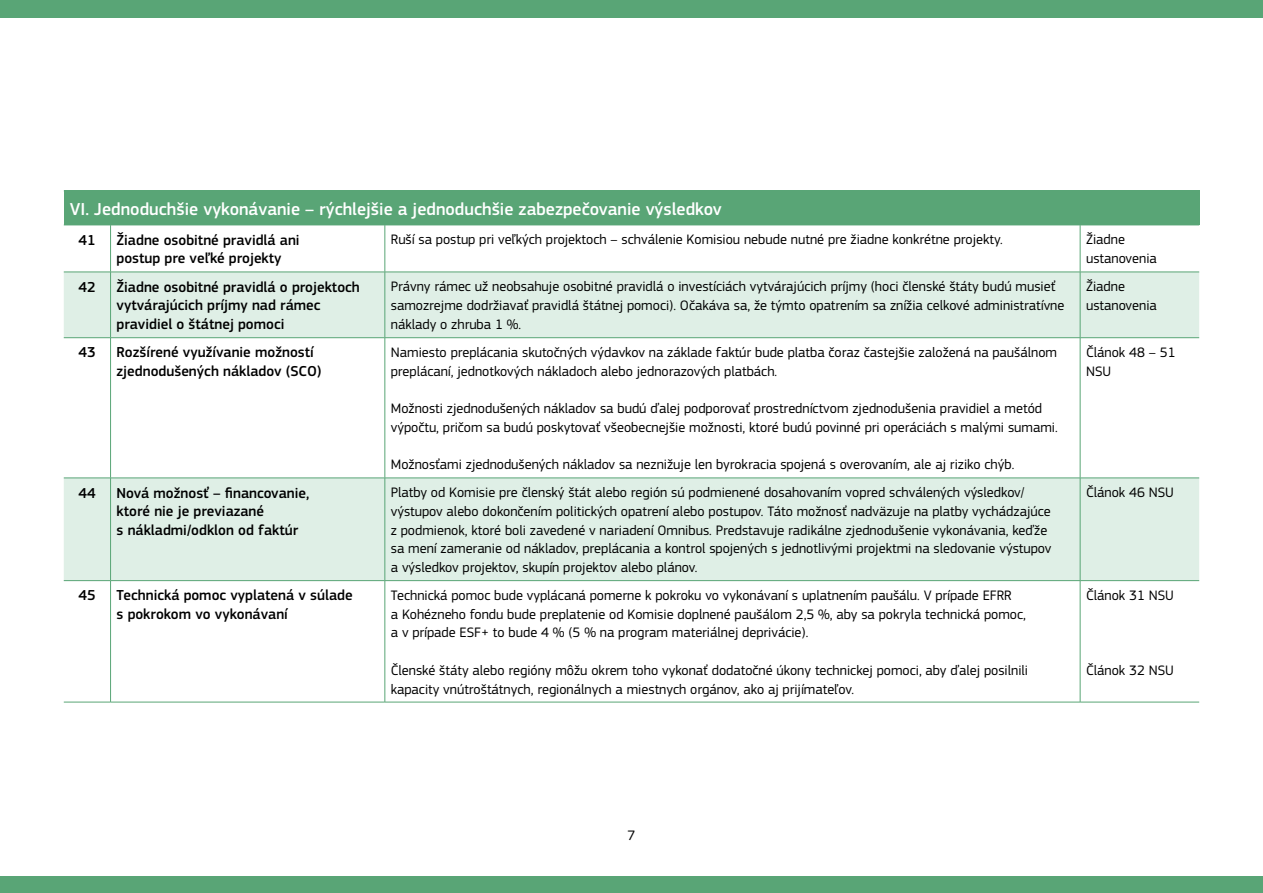
<style>
.page{position:relative;width:1263px;height:893px;background:#fff}
.page>*{position:absolute;margin:0;border:0;box-sizing:border-box;transform-origin:0 0}
.t1{font:500 18px "EC Square Sans Pro";color:#fff}
.t2{font:500 15px/18.8px "EC Square Sans Pro";color:#000}
.t3{font:14.25px/18.8px "EC Square Sans Pro";color:#000}
</style>
<div class="page">
<div style="left:0;top:0;width:1263px;height:17px;background:#59a576"></div>
<div style="left:0;top:876px;width:1263px;height:17px;background:#59a576"></div>
<div style="left:64px;top:191px;width:1135px;height:34px;background:#59a576"></div>
<svg style="left:64px;top:273px;width:1135px;height:307px;fill:#dfefe6"></svg>
<hr style="left:64px;top:225px;width:47px;height:1px;background:#59a576">
<hr style="left:111px;top:225px;width:274px;height:1px;background:#59a576">
<hr style="left:110px;top:225px;width:1px;height:47px;background:#59a576">
<hr style="left:385px;top:225px;width:695px;height:1px;background:#59a576">
<hr style="left:385px;top:225px;width:1px;height:47px;background:#59a576">
<hr style="left:1080px;top:225px;width:119px;height:1px;background:#59a576">
<hr style="left:64px;top:272px;width:47px;height:1px;background:#59a576">
<hr style="left:111px;top:272px;width:274px;height:1px;background:#59a576">
<hr style="left:110px;top:272px;width:1px;height:65px;background:#59a576">
<hr style="left:385px;top:272px;width:695px;height:1px;background:#59a576">
<hr style="left:385px;top:272px;width:1px;height:65px;background:#59a576">
<hr style="left:1080px;top:272px;width:119px;height:1px;background:#59a576">
<hr style="left:64px;top:337px;width:47px;height:1px;background:#59a576">
<hr style="left:111px;top:337px;width:274px;height:1px;background:#59a576">
<hr style="left:110px;top:338px;width:1px;height:140px;background:#59a576">
<hr style="left:385px;top:337px;width:695px;height:1px;background:#59a576">
<hr style="left:385px;top:338px;width:1px;height:140px;background:#59a576">
<hr style="left:1080px;top:337px;width:119px;height:1px;background:#59a576">
<hr style="left:64px;top:478px;width:47px;height:1px;background:#59a576">
<hr style="left:111px;top:478px;width:274px;height:1px;background:#59a576">
<hr style="left:110px;top:478px;width:1px;height:102px;background:#59a576">
<hr style="left:385px;top:478px;width:695px;height:1px;background:#59a576">
<hr style="left:385px;top:478px;width:1px;height:102px;background:#59a576">
<hr style="left:1080px;top:478px;width:119px;height:1px;background:#59a576">
<hr style="left:64px;top:580px;width:47px;height:1px;background:#59a576">
<hr style="left:111px;top:580px;width:274px;height:1px;background:#59a576">
<hr style="left:110px;top:581px;width:1px;height:121px;background:#59a576">
<hr style="left:385px;top:580px;width:695px;height:1px;background:#59a576">
<hr style="left:385px;top:581px;width:1px;height:121px;background:#59a576">
<hr style="left:1080px;top:580px;width:119px;height:1px;background:#59a576">
<hr style="left:64px;top:702px;width:47px;height:1px;background:#59a576">
<hr style="left:111px;top:702px;width:274px;height:1px;background:#59a576">
<hr style="left:385px;top:702px;width:695px;height:1px;background:#59a576">
<hr style="left:1080px;top:702px;width:119px;height:1px;background:#59a576">
<hr style="left:1080px;top:225px;width:1px;height:47px;background:#59a576">
<hr style="left:1080px;top:272px;width:1px;height:65px;background:#59a576">
<hr style="left:1080px;top:338px;width:1px;height:140px;background:#59a576">
<hr style="left:1080px;top:478px;width:1px;height:102px;background:#59a576">
<hr style="left:1080px;top:581px;width:1px;height:121px;background:#59a576">
<p class="t1" style="left:70px;top:198px;width:653px">VI. Jednoduchšie vykonávanie – rýchlejšie a jednoduchšie zabezpečovanie výsledkov</p>
<p class="t2" style="left:79px;top:231px;width:19px">41</p>
<p class="t2" style="left:117px;top:231px;width:185px">Žiadne osobitné pravidlá ani postup pre veľké projekty</p>
<p class="t3" style="left:391px;top:230px;width:613px">Ruší sa postup pri veľkých projektoch – schválenie Komisiou nebude nutné pre žiadne konkrétne projekty.</p>
<p class="t3" style="left:1086px;top:230px;width:72px">Žiadne ustanovenia</p>
<p class="t2" style="left:79px;top:278px;width:19px">42</p>
<p class="t2" style="left:117px;top:278px;width:245px">Žiadne osobitné pravidlá o projektoch vytvárajúcich príjmy nad rámec pravidiel o štátnej pomoci</p>
<p class="t3" style="left:391px;top:277px;width:675px">Právny rámec už neobsahuje osobitné pravidlá o investíciách vytvárajúcich príjmy (hoci členské štáty budú musieť samozrejme dodržiavať pravidlá štátnej pomoci). Očakáva sa, že týmto opatrením sa znížia celkové administratívne náklady o zhruba 1 %.</p>
<p class="t3" style="left:1086px;top:277px;width:72px">Žiadne ustanovenia</p>
<p class="t2" style="left:79px;top:343px;width:19px">43</p>
<p class="t2" style="left:117px;top:343px;width:207px">Rozšírené využívanie možností zjednodušených nákladov (SCO)</p>
<p class="t3" style="left:391px;top:343px;width:668px">Namiesto preplácania skutočných výdavkov na základe faktúr bude platba čoraz častejšie založená na paušálnom preplácaní, jednotkových nákladoch alebo jednorazových platbách.</p>
<p class="t3" style="left:391px;top:399px;width:668px">Možnosti zjednodušených nákladov sa budú ďalej podporovať prostredníctvom zjednodušenia pravidiel a metód výpočtu, pričom sa budú poskytovať všeobecnejšie možnosti, ktoré budú povinné pri operáciách s malými sumami.</p>
<p class="t3" style="left:391px;top:455px;width:625px">Možnosťami zjednodušených nákladov sa neznižuje len byrokracia spojená s overovaním, ale aj riziko chýb.</p>
<p class="t3" style="left:1086px;top:343px;width:91px">Článok 48 – 51<br>NSU</p>
<p class="t2" style="left:79px;top:484px;width:19px">44</p>
<p class="t2" style="left:117px;top:484px;width:194px">Nová možnosť – financovanie, ktoré nie je previazané<br>s nákladmi/odklon od faktúr</p>
<p class="t3" style="left:391px;top:483px;width:662px">Platby od Komisie pre členský štát alebo región sú podmienené dosahovaním vopred schválených výsledkov/ výstupov alebo dokončením politických opatrení alebo postupov. Táto možnosť nadväzuje na platby vychádzajúce z podmienok, ktoré boli zavedené v nariadení Omnibus. Predstavuje radikálne zjednodušenie vykonávania, keďže sa mení zameranie od nákladov, preplácania a kontrol spojených s jednotlivými projektmi na sledovanie výstupov a výsledkov projektov, skupín projektov alebo plánov.</p>
<p class="t3" style="left:1086px;top:483px;width:89px">Článok 46 NSU</p>
<p class="t2" style="left:79px;top:586px;width:19px">45</p>
<p class="t2" style="left:117px;top:586px;width:238px">Technická pomoc vyplatená v súlade s pokrokom vo vykonávaní</p>
<p class="t3" style="left:391px;top:586px;width:636px">Technická pomoc bude vyplácaná pomerne k pokroku vo vykonávaní s uplatnením paušálu. V prípade EFRR<br>a Kohézneho fondu bude preplatenie od Komisie doplnené paušálom 2,5 %, aby sa pokryla technická pomoc, a v prípade ESF+ to bude 4 % (5 % na program materiálnej deprivácie).</p>
<p class="t3" style="left:391px;top:661px;width:639px">Členské štáty alebo regióny môžu okrem toho vykonať dodatočné úkony technickej pomoci, aby ďalej posilnili kapacity vnútroštátnych, regionálnych a miestnych orgánov, ako aj prijímateľov.</p>
<p class="t3" style="left:1086px;top:586px;width:89px">Článok 31 NSU</p>
<p class="t3" style="left:1086px;top:661px;width:89px">Článok 32 NSU</p>
<p class="t3" style="left:627px;top:826px;width:9px">7</p>
</div>
